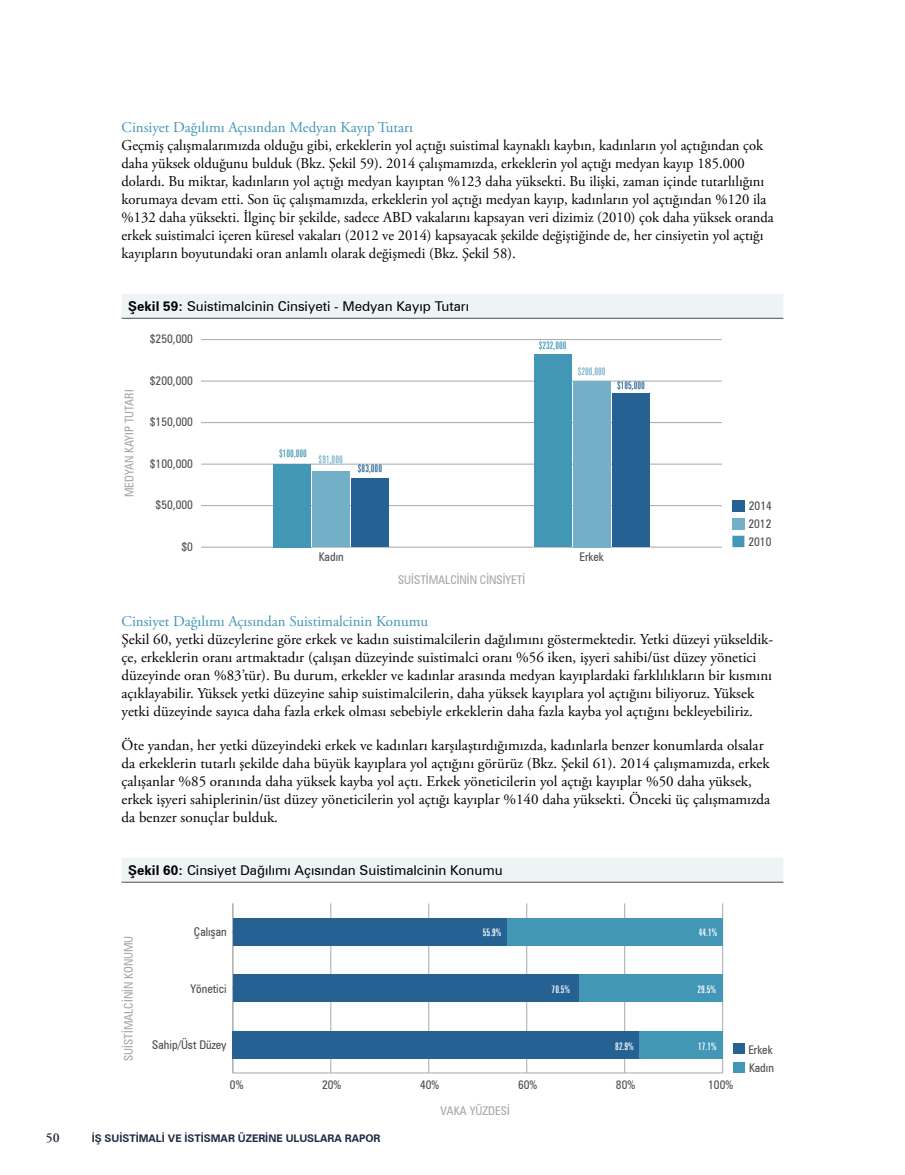
<style>
.page{position:relative;width:905px;height:1175px;background:#fff}
.page>*{position:absolute;margin:0;border:0;box-sizing:border-box;transform-origin:0 0}
.body{font:15px/18px "Adobe Garamond Pro";color:#000}
.heading_3{font:15px "Adobe Garamond Pro";color:#4296b4}
.chart_graph_title{font:13.5px "Zurich BT";color:#000}
.t1{font:600 13.5px "Adobe Garamond Pro";color:#212944}
.t2{font:condensed 12px/17.9px "Zurich BT";color:#4d4d4f;text-align:justify}
.t3{font:condensed 12px "Zurich BT";color:#a5a7aa}
.t4{font:700 10.5px "Zurich BT";color:#212944}
.t5{font:extra-condensed 10.5px "Zurich BT";color:#fff}
.t6{font:extra-condensed 10.5px "Zurich BT";color:#4197b5}
.t7{font:extra-condensed 10.5px "Zurich BT";color:#72b0c8}
.t8{font:extra-condensed 10.5px "Zurich BT";color:#256193}
.s1{font-weight:700}
</style>
<div class="page">
<div style="left:122px;top:294px;width:661px;height:24px;background:#eef3f6"></div>
<hr style="left:122px;top:318px;width:661px;height:1px;background:#4d4d4f">
<div style="left:122px;top:857px;width:661px;height:24px;background:#eef3f6"></div>
<hr style="left:122px;top:881px;width:661px;height:1px;background:#4d4d4f">
<hr style="left:201px;top:547px;width:521px;height:1px;background:#a7a9ac">
<hr style="left:201px;top:505px;width:521px;height:1px;background:#a7a9ac">
<hr style="left:201px;top:464px;width:521px;height:1px;background:#a7a9ac">
<hr style="left:201px;top:422px;width:521px;height:1px;background:#a7a9ac">
<hr style="left:201px;top:381px;width:521px;height:1px;background:#a7a9ac">
<hr style="left:201px;top:339px;width:521px;height:1px;background:#a7a9ac">
<div style="left:732px;top:500px;width:12px;height:12px;background:#256193"></div>
<div style="left:352px;top:478px;width:37px;height:69px;background:#256193"></div>
<div style="left:612px;top:393px;width:37px;height:154px;background:#256193"></div>
<div style="left:732px;top:518px;width:12px;height:11px;background:#72b0c8"></div>
<div style="left:313px;top:471px;width:37px;height:76px;background:#72b0c8"></div>
<div style="left:573px;top:381px;width:37px;height:166px;background:#72b0c8"></div>
<div style="left:732px;top:536px;width:12px;height:11px;background:#4197b5"></div>
<div style="left:274px;top:464px;width:37px;height:83px;background:#4197b5"></div>
<div style="left:534px;top:354px;width:37px;height:193px;background:#4197b5"></div>
<hr style="left:233px;top:1072px;width:489px;height:1px;background:#a7a9ac">
<hr style="left:330px;top:903px;width:1px;height:170px;background:#a7a9ac">
<hr style="left:428px;top:903px;width:1px;height:170px;background:#a7a9ac">
<hr style="left:526px;top:903px;width:1px;height:170px;background:#a7a9ac">
<hr style="left:624px;top:903px;width:1px;height:170px;background:#a7a9ac">
<hr style="left:722px;top:903px;width:1px;height:170px;background:#a7a9ac">
<hr style="left:232px;top:903px;width:1px;height:170px;background:#a7a9ac">
<div style="left:733px;top:1043px;width:12px;height:10px;background:#256193"></div>
<div style="left:506px;top:917px;width:216px;height:28px;background:#4197b5"></div>
<div style="left:578px;top:974px;width:144px;height:28px;background:#4197b5"></div>
<div style="left:639px;top:1030px;width:83px;height:28px;background:#4197b5"></div>
<div style="left:733px;top:1062px;width:12px;height:10px;background:#4197b5"></div>
<div style="left:233px;top:917px;width:273px;height:28px;background:#256193"></div>
<div style="left:233px;top:974px;width:345px;height:28px;background:#256193"></div>
<div style="left:233px;top:1030px;width:406px;height:28px;background:#256193"></div>
<p class="heading_3" style="left:122px;top:119px;width:293px">Cinsiyet Dağılımı Açısından Medyan Kayıp Tutarı</p>
<p class="body" style="left:122px;top:137px;width:653px">Geçmiş çalışmalarımızda olduğu gibi, erkeklerin yol açtığı suistimal kaynaklı kaybın, kadınların yol açtığından çok daha yüksek olduğunu bulduk (Bkz. Şekil 59). 2014 çalışmamızda, erkeklerin yol açtığı medyan kayıp 185.000 dolardı. Bu miktar, kadınların yol açtığı medyan kayıptan %123 daha yüksekti. Bu ilişki, zaman içinde tutarlılığını korumaya devam etti. Son üç çalışmamızda, erkeklerin yol açtığı medyan kayıp, kadınların yol açtığından %120 ila %132 daha yüksekti. İlginç bir şekilde, sadece ABD vakalarını kapsayan veri dizimiz (2010) çok daha yüksek oranda erkek suistimalci içeren küresel vakaları (2012 ve 2014) kapsayacak şekilde değiştiğinde de, her cinsiyetin yol açtığı kayıpların boyutundaki oran anlamlı olarak değişmedi (Bkz. Şekil 58).</p>
<p class="chart_graph_title" style="left:128px;top:298px;width:342px"><span class="s1">Şekil 59:</span> Suistimalcinin Cinsiyeti - Medyan Kayıp Tutarı</p>
<p class="t3" style="left:122px;top:497px;width:109px;rotate:-90deg">MEDYAN KAYIP TUTARI</p>
<p class="t2" style="left:150px;top:330px;width:45px">$250,000</p>
<p class="t2" style="left:150px;top:371px;width:45px">$200,000</p>
<p class="t2" style="left:150px;top:413px;width:45px">$150,000</p>
<p class="t2" style="left:150px;top:454px;width:45px">$100,000</p>
<p class="t2" style="left:155px;top:496px;width:39px">$50,000</p>
<p class="t2" style="left:181px;top:537px;width:13px">$0</p>
<p class="t6" style="left:279px;top:447px;width:29px">$100,000</p>
<p class="t7" style="left:318px;top:454px;width:26px">$91,000</p>
<p class="t8" style="left:358px;top:463px;width:26px">$83,000</p>
<p class="t6" style="left:538px;top:339px;width:29px">$232,000</p>
<p class="t7" style="left:578px;top:365px;width:29px">$200,000</p>
<p class="t8" style="left:617px;top:379px;width:29px">$185,000</p>
<p class="t2" style="left:319px;top:548px;width:26px">Kadın</p>
<p class="t2" style="left:579px;top:548px;width:26px">Erkek</p>
<p class="t3" style="left:398px;top:572px;width:129px">SUİSTİMALCİNİN CİNSİYETİ</p>
<p class="t2" style="left:748px;top:497px;width:25px">2014<br>2012<br>2010</p>
<p class="heading_3" style="left:122px;top:612px;width:308px">Cinsiyet Dağılımı Açısından Suistimalcinin Konumu</p>
<p class="body" style="left:122px;top:631px;width:652px">Şekil 60, yetki düzeylerine göre erkek ve kadın suistimalcilerin dağılımını göstermektedir. Yetki düzeyi yükseldik&shy;çe, erkeklerin oranı artmaktadır (çalışan düzeyinde suistimalci oranı %56 iken, işyeri sahibi/üst düzey yönetici düzeyinde oran %83’tür). Bu durum, erkekler ve kadınlar arasında medyan kayıplardaki farklılıkların bir kısmını açıklayabilir. Yüksek yetki düzeyine sahip suistimalcilerin, daha yüksek kayıplara yol açtığını biliyoruz. Yüksek yetki düzeyinde sayıca daha fazla erkek olması sebebiyle erkeklerin daha fazla kayba yol açtığını bekleyebiliriz.</p>
<p class="body" style="left:122px;top:737px;width:650px">Öte yandan, her yetki düzeyindeki erkek ve kadınları karşılaştırdığımızda, kadınlarla benzer konumlarda olsalar da erkeklerin tutarlı şekilde daha büyük kayıplara yol açtığını görürüz (Bkz. Şekil 61). 2014 çalışmamızda, erkek çalışanlar %85 oranında daha yüksek kayba yol açtı. Erkek yöneticilerin yol açtığı kayıplar %50 daha yüksek, erkek işyeri sahiplerinin/üst düzey yöneticilerin yol açtığı kayıplar %140 daha yüksekti. Önceki üç çalışmamızda da benzer sonuçlar bulduk.</p>
<p class="chart_graph_title" style="left:128px;top:862px;width:376px"><span class="s1">Şekil 60:</span> Cinsiyet Dağılımı Açısından Suistimalcinin Konumu</p>
<p class="t3" style="left:121px;top:1061px;width:127px;rotate:-90deg">SUİSTİMALCİNİN KONUMU</p>
<p class="t2" style="left:194px;top:922px;width:34px">Çalışan</p>
<p class="t5" style="left:483px;top:926px;width:20px">55.9%</p>
<p class="t5" style="left:698px;top:926px;width:20px">44.1%</p>
<p class="t2" style="left:190px;top:979px;width:38px">Yönetici</p>
<p class="t5" style="left:551px;top:983px;width:20px">70.5%</p>
<p class="t5" style="left:697px;top:983px;width:20px">29.5%</p>
<p class="t2" style="left:152px;top:1035px;width:76px">Sahip/Üst Düzey</p>
<p class="t5" style="left:615px;top:1040px;width:20px">82.9%</p>
<p class="t5" style="left:698px;top:1040px;width:20px">17.1%</p>
<p class="t2" style="left:230px;top:1075px;width:15px">0%</p>
<p class="t2" style="left:322px;top:1075px;width:21px">20%</p>
<p class="t2" style="left:420px;top:1075px;width:21px">40%</p>
<p class="t2" style="left:518px;top:1075px;width:21px">60%</p>
<p class="t2" style="left:616px;top:1075px;width:21px">80%</p>
<p class="t2" style="left:708px;top:1075px;width:26px">100%</p>
<p class="t3" style="left:440px;top:1103px;width:71px">VAKA YÜZDESİ</p>
<p class="t1" style="left:46px;top:1130px;width:15px">50</p>
<p class="t4" style="left:92px;top:1132px;width:290px">İŞ SUİSTİMALİ VE İSTİSMAR ÜZERİNE ULUSLARA RAPOR</p>
<p class="t2" style="left:748px;top:1040px;width:26px">Erkek</p>
<p class="t2" style="left:749px;top:1058px;width:26px">Kadın</p>
</div>
